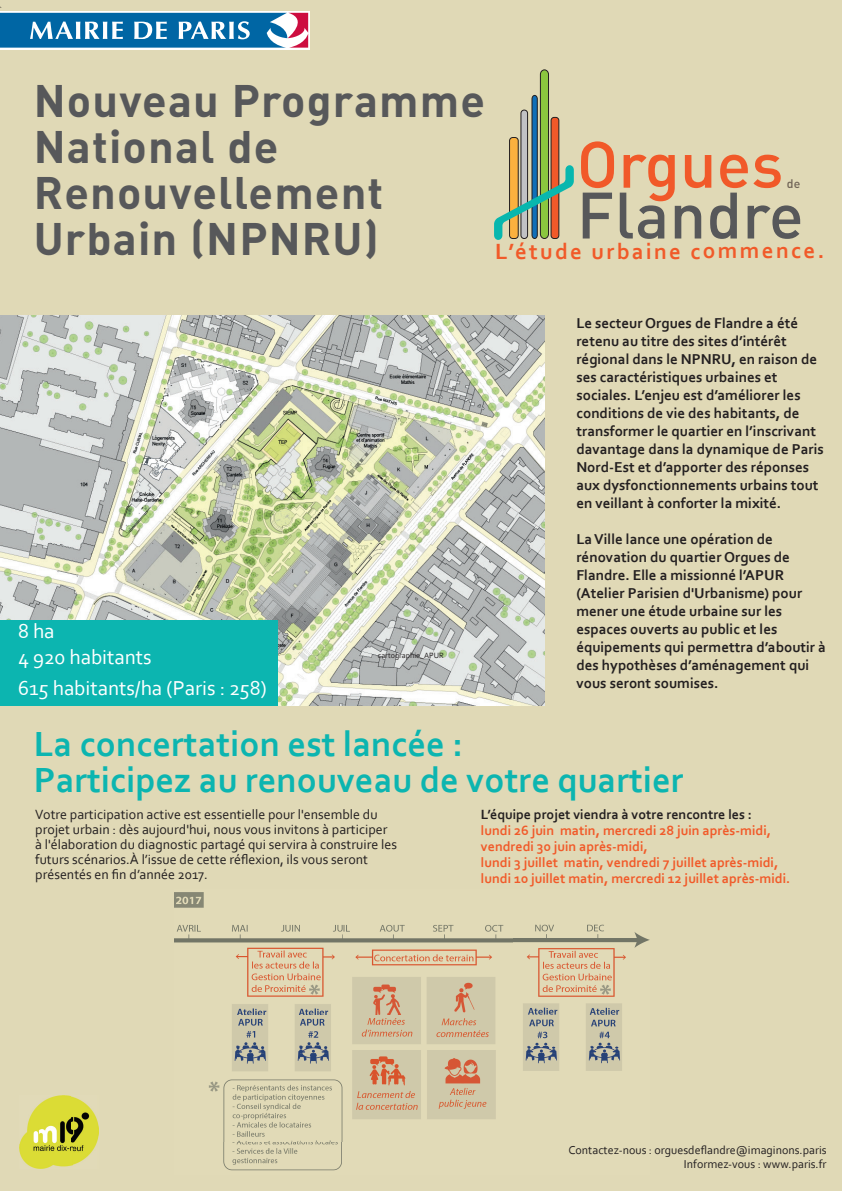
<style>
.page{position:relative;width:842px;height:1191px;background:#e0d9b6}
.page>*{position:absolute;margin:0;border:0;box-sizing:border-box;transform-origin:0 0}
.t1{font:64.4px "DIN Medium Alternate";letter-spacing:.005em;color:#57585a}
.t2{font:64.4px "DIN Medium Alternate";color:#f15929}
.t3{font:45px/46px "DIN Bold Alternate";letter-spacing:.025em;color:#57585a}
.t4{font:700 36.6px/36px "Corbel";color:#0cb5b0}
.t5{font:700 23.1px "Corbel";letter-spacing:.095em;color:#f15a29}
.t6{font:21.1px/25.4px "Corbel";color:#fff}
.t7{font:700 15px/18px "Corbel";color:#231f20}
.t8{font:14px/15px "Corbel";color:#231f20}
.t9{font:700 14px/16px "Corbel";color:#f15a29}
.t10{font:700 14px "Corbel";color:#231f20}
.t11{font:12.3px "DIN Medium Alternate";color:#716557}
.t12{font:12px/14.4px "Corbel";color:#231f20;text-align:right}
.t13{font:8px "Corbel";color:#231f20}
</style>
<div class="page">
<img style="left:0;top:315px;width:545px;height:390px">
<img style="left:174px;top:892px;width:475px;height:279px">
<div style="left:0;top:620px;width:278px;height:85px;background:#0cb5b0"></div>
<svg style="left:494px;top:70px;width:80px;height:170px"></svg>
<img style="left:20px;top:1095px;width:78px;height:73px">
<div style="left:0;top:11px;width:310px;height:38px;background:#fff"></div>
<svg style="left:0;top:6px;width:309px;height:42px"></svg>
<h2 class="t3" style="left:34px;top:76px;width:453px">Nouveau Programme<br>National de<br>Renouvellement<br>Urbain (NPNRU)</h2>
<h1 class="t2" style="left:577px;top:123px;width:208px">Orgues</h1>
<p class="t11" style="left:787px;top:175px;width:15px">de</p>
<h1 class="t1" style="left:577px;top:174px;width:228px">Flandre</h1>
<h3 class="t5" style="left:495px;top:237px;width:331px">L’étude urbaine commence.</h3>
<h3 class="t6" style="left:18px;top:618px;width:135px">8 ha<br>4 920 habitants</h3>
<h3 class="t6" style="left:18px;top:675px;width:250px">615 habitants/ha (Paris : 258)</h3>
<p class="t13" style="left:378px;top:650px;width:67px">cartographie_APUR</p>
<p class="t7" style="left:576px;top:313px;width:249px">Le secteur Orgues de Flandre a été retenu au titre des sites d’intérêt régional dans le NPNRU, en raison de ses caractéristiques urbaines et sociales. L’enjeu est d’améliorer les conditions de vie des habitants, de transformer le quartier en l’inscrivant davantage dans la dynamique de Paris Nord-Est et d’apporter des réponses aux dysfonctionnements urbains tout en veillant à conforter la mixité.</p>
<p class="t7" style="left:576px;top:529px;width:251px">La Ville lance une opération de rénovation du quartier Orgues de<br>Flandre. Elle a missionné l’APUR (Atelier Parisien d'Urbanisme) pour mener une étude urbaine sur les espaces ouverts au public et les équipements qui permettra d’aboutir à des hypothèses d’aménagement qui vous seront soumises.</p>
<h3 class="t4" style="left:34px;top:725px;width:651px">La concertation est lancée :<br>Participez au renouveau de votre quartier</h3>
<p class="t8" style="left:35px;top:807px;width:363px">Votre participation active est essentielle pour l'ensemble du projet urbain : dès aujourd'hui, nous vous invitons à participer à l'élaboration du diagnostic partagé qui servira à construire les futurs scénarios.À l’issue de cette réflexion, ils vous seront présentés en fin d’année 2017.</p>
<p class="t10" style="left:481px;top:806px;width:272px">L’équipe projet viendra à votre rencontre les :</p>
<p class="t9" style="left:481px;top:822px;width:311px">lundi 26 juin matin, mercredi 28 juin après-midi, vendredi 30 juin après-midi,<br>lundi 3 juillet matin, vendredi 7 juillet après-midi, lundi 10 juillet matin, mercredi 12 juillet après-midi.</p>
<p class="t12" style="left:568px;top:1142px;width:260px">Contactez-nous : orguesdeflandre@imaginons.paris<br>Informez-vous : www.paris.fr</p>
</div>
